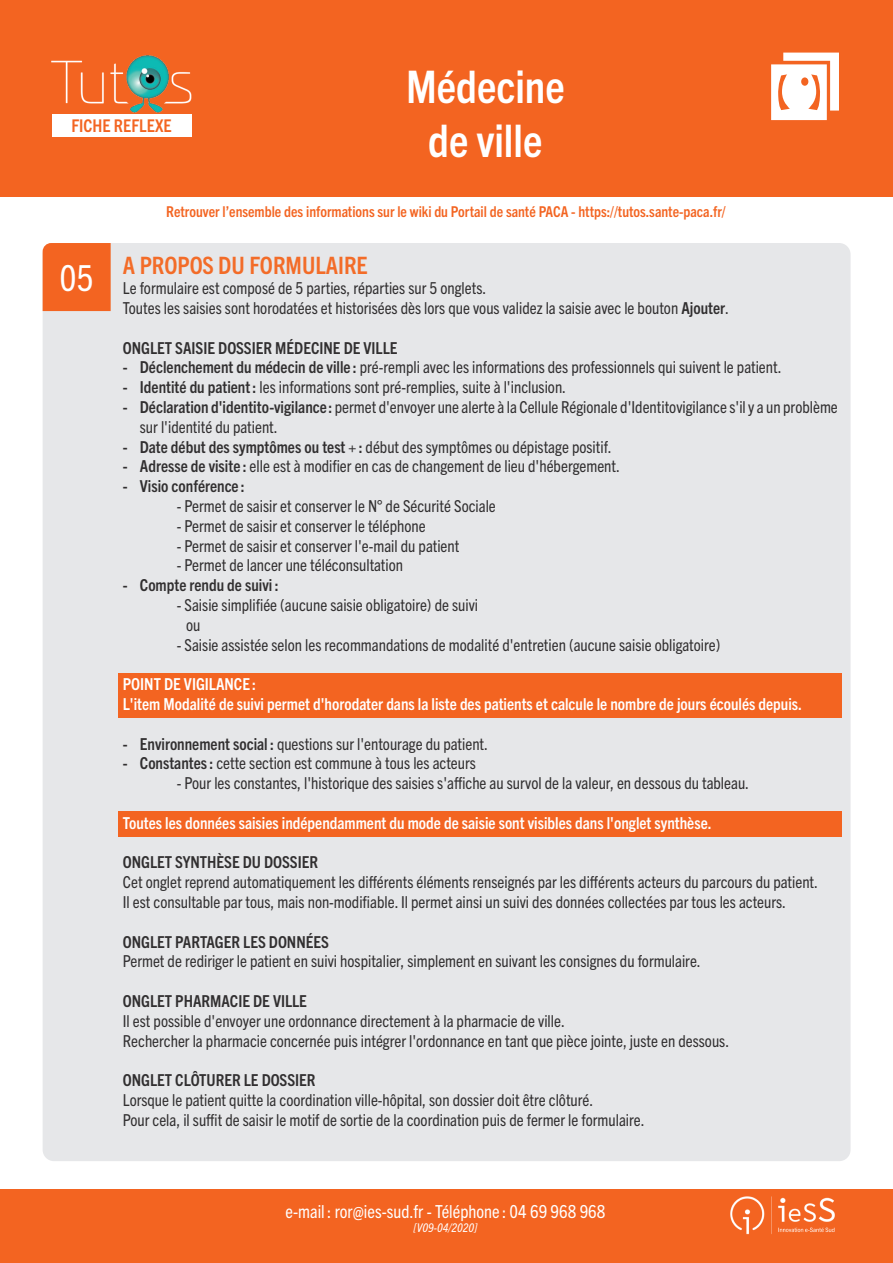
<style>
.page{position:relative;width:893px;height:1263px;background:#fff}
.page>*{position:absolute;margin:0;border:0;box-sizing:border-box;transform-origin:0 0}
.t1{font:700 condensed 45px/54px "Trade Gothic Next LT Pro";color:#fff;text-align:center}
.t2{font:condensed 36px "Trade Gothic Next LT Pro";color:#fff}
.t3{font:700 condensed 24px "Trade Gothic Next LT Pro";color:#f36c28}
.t4{font:condensed 18px "Trade Gothic Next LT Pro";color:#fff}
.t5{font:700 condensed 17.55px "Trade Gothic Next LT Pro";color:#f36421}
.t6{font:condensed 16.5px/19.8px "Trade Gothic Next LT Pro";color:#312f30}
.t7{font:700 condensed 16.5px/19.8px "Trade Gothic Next LT Pro";color:#fff}
.t8{font:700 condensed 16.5px "Trade Gothic Next LT Pro";color:#312f30}
.t9{font:700 condensed 15px "Trade Gothic Next LT Pro";color:#f36421}
.t10{font:italic condensed 12px "Trade Gothic Next LT Pro";color:#fff}
.s1{font-weight:700}
</style>
<div class="page">
<div style="left:0;top:0;width:893px;height:197px;background:#f36421"></div>
<svg style="left:771px;top:53px;width:68px;height:67px"></svg>
<div style="left:0;top:1189px;width:893px;height:74px;background:#f36421"></div>
<img style="left:730px;top:1196px;width:105px;height:39px">
<div style="left:52px;top:114px;width:139px;height:22px;background:#fff"></div>
<img style="left:51px;top:55px;width:141px;height:58px">
<div style="left:43px;top:243px;width:808px;height:918px;background:#e6e7e9;border-radius:11px"></div>
<div style="left:119px;top:673px;width:723px;height:25px;background:#f36421"></div>
<div style="left:119px;top:693px;width:723px;height:25px;background:#f36421"></div>
<div style="left:119px;top:812px;width:723px;height:25px;background:#f36421"></div>
<div style="left:43px;top:243px;width:68px;height:68px;background:#f36421"></div>
<p class="t5" style="left:71px;top:114px;width:102px">FICHE REFLEXE</p>
<h1 class="t1" style="left:406px;top:57px;width:160px">Médecine de ville</h1>
<h2 class="t2" style="left:60px;top:253px;width:36px">05</h2>
<p class="t9" style="left:166px;top:201px;width:561px">Retrouver l’ensemble des informations sur le wiki du Portail de santé PACA - https://tutos.sante-paca.fr/</p>
<h3 class="t3" style="left:123px;top:249px;width:246px">A PROPOS DU FORMULAIRE</h3>
<p class="t6" style="left:123px;top:277px;width:608px">Le formulaire est composé de 5 parties, réparties sur 5 onglets.<br>Toutes les saisies sont horodatées et historisées dès lors que vous validez la saisie avec le bouton <span class="s1">Ajouter</span>.</p>
<p class="t8" style="left:123px;top:336px;width:276px">ONGLET SAISIE DOSSIER MÉDECINE DE VILLE</p>
<p class="t6" style="left:123px;top:356px;width:660px"><span class="s1">- Déclenchement du médecin de ville :</span> pré-rempli avec les informations des professionnels qui suivent le patient.</p>
<p class="t6" style="left:123px;top:376px;width:445px"><span class="s1">- Identité du patient :</span> les informations sont pré-remplies, suite à l'inclusion.</p>
<p class="t6" style="left:140px;top:396px;width:699px;text-indent:-17px"><span class="s1">- Déclaration d'identito-vigilance :</span> permet d'envoyer une alerte à la Cellule Régionale d'Identitovigilance s'il y a un problème sur l'identité du patient.</p>
<p class="t6" style="left:123px;top:436px;width:490px"><span class="s1">- Date début des symptômes ou test + :</span> début des symptômes ou dépistage positif.</p>
<p class="t6" style="left:123px;top:455px;width:499px"><span class="s1">- Adresse de visite :</span> elle est à modifier en cas de changement de lieu d'hébergement.</p>
<p class="t8" style="left:123px;top:475px;width:123px">- Visio conférence :</p>
<p class="t6" style="left:177px;top:495px;width:320px">- Permet de saisir et conserver le N° de Sécurité Sociale</p>
<p class="t6" style="left:177px;top:515px;width:250px">- Permet de saisir et conserver le téléphone</p>
<p class="t6" style="left:177px;top:535px;width:284px">- Permet de saisir et conserver l'e-mail du patient</p>
<p class="t6" style="left:177px;top:554px;width:228px">- Permet de lancer une téléconsultation</p>
<p class="t8" style="left:123px;top:574px;width:157px">- Compte rendu de suivi :</p>
<p class="t6" style="left:186px;top:594px;width:293px;text-indent:-9px">- Saisie simplifiée (aucune saisie obligatoire) de suivi ou</p>
<p class="t6" style="left:177px;top:634px;width:545px">- Saisie assistée selon les recommandations de modalité d'entretien (aucune saisie obligatoire)</p>
<p class="t7" style="left:123px;top:673px;width:681px">POINT DE VIGILANCE :<br>L'item Modalité de suivi permet d'horodater dans la liste des patients et calcule le nombre de jours écoulés depuis.</p>
<p class="t6" style="left:123px;top:733px;width:367px"><span class="s1">- Environnement social :</span> questions sur l'entourage du patient.</p>
<p class="t6" style="left:123px;top:752px;width:355px"><span class="s1">- Constantes :</span> cette section est commune à tous les acteurs</p>
<p class="t6" style="left:177px;top:772px;width:574px">- Pour les constantes, l'historique des saisies s'affiche au survol de la valeur, en dessous du tableau.</p>
<p class="t7" style="left:123px;top:812px;width:590px">Toutes les données saisies indépendamment du mode de saisie sont visibles dans l'onglet synthèse.</p>
<p class="t8" style="left:123px;top:851px;width:197px">ONGLET SYNTHÈSE DU DOSSIER</p>
<p class="t6" style="left:123px;top:871px;width:697px">Cet onglet reprend automatiquement les différents éléments renseignés par les différents acteurs du parcours du patient.<br>Il est consultable par tous, mais non-modifiable. Il permet ainsi un suivi des données collectées par tous les acteurs.</p>
<p class="t8" style="left:123px;top:930px;width:208px">ONGLET PARTAGER LES DONNÉES</p>
<p class="t6" style="left:123px;top:950px;width:579px">Permet de rediriger le patient en suivi hospitalier, simplement en suivant les consignes du formulaire.</p>
<p class="t8" style="left:123px;top:990px;width:186px">ONGLET PHARMACIE DE VILLE</p>
<p class="t6" style="left:123px;top:1010px;width:608px">Il est possible d'envoyer une ordonnance directement à la pharmacie de ville.<br>Rechercher la pharmacie concernée puis intégrer l'ordonnance en tant que pièce jointe, juste en dessous.</p>
<p class="t8" style="left:123px;top:1069px;width:194px">ONGLET CLÔTURER LE DOSSIER</p>
<p class="t6" style="left:123px;top:1089px;width:523px">Lorsque le patient quitte la coordination ville-hôpital, son dossier doit être clôturé.<br>Pour cela, il suffit de saisir le motif de sortie de la coordination puis de fermer le formulaire.</p>
<p class="t4" style="left:286px;top:1199px;width:321px">e-mail : ror@ies-sud.fr - Téléphone : 04 69 968 968</p>
<p class="t10" style="left:414px;top:1220px;width:65px">[V09-04/2020]</p>
</div>
